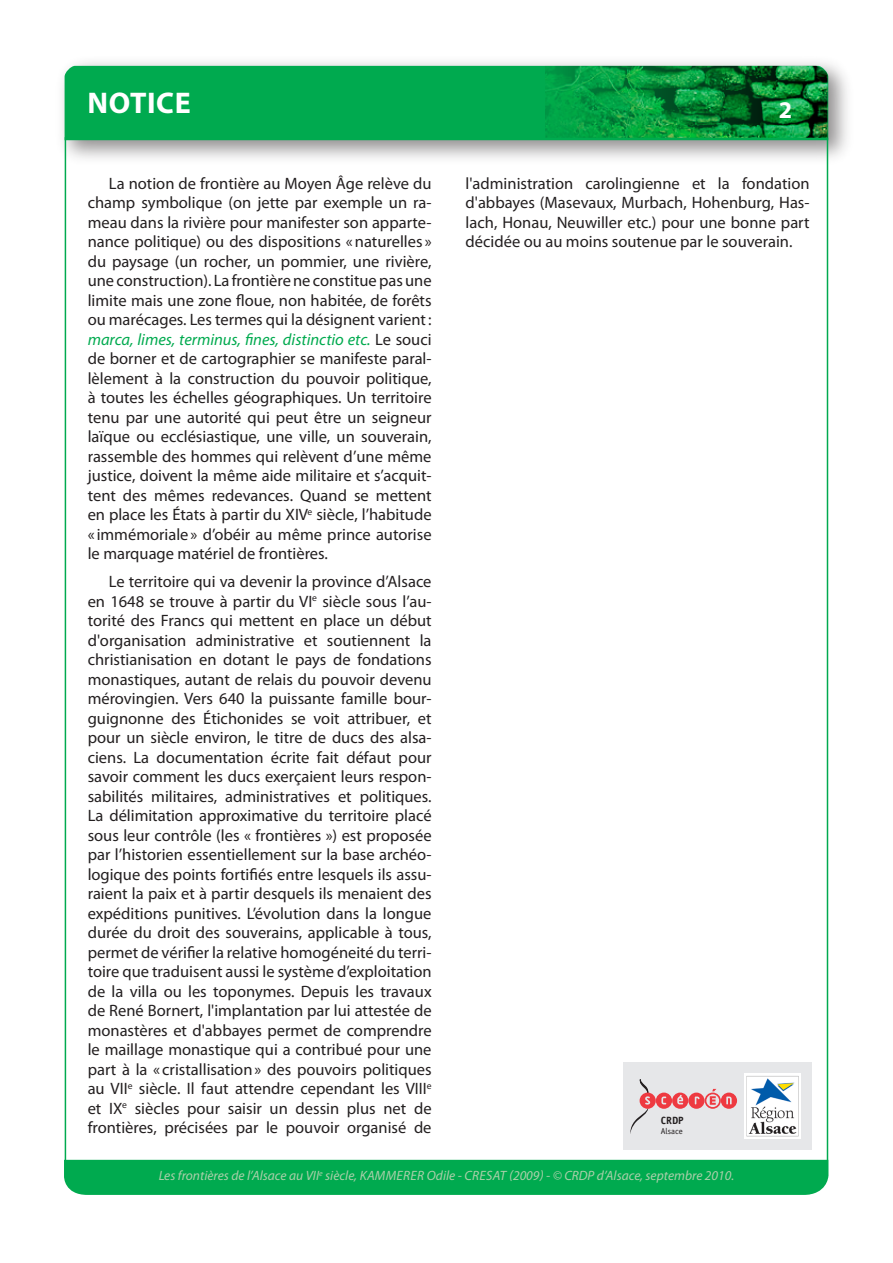
<style>
.page{position:relative;width:893px;height:1263px;background:#fff}
.page>*{position:absolute;margin:0;border:0;box-sizing:border-box;transform-origin:0 0}
.t1{font:700 30px "Myriad Pro";letter-spacing:.02em;color:#fff}
.t2{font:700 24px "Myriad Pro";color:#fff}
.paragraphe_normal{font:16.5px/19.5px "Myriad Pro";color:#231f20;text-align:justify}
.t3{font:italic 13.5px "Myriad Pro";color:#abcfaa}
.t4{font:700 10.5px "Officina Sans Std";color:#231f20}
.t5{font:8.55px "Officina Sans Std";color:#231f20}
.s1{font-style:italic;color:#00aa4f}
</style>
<div class="page">
<img style="left:62px;top:62px;width:786px;height:111px">
<div style="left:65px;top:66px;width:763px;height:74px;background:#00aa4f"></div>
<hr style="left:65px;top:137px;width:1px;height:1038px;background:#00aa4f">
<hr style="left:827px;top:138px;width:1px;height:1038px;background:#00aa4f">
<div style="left:64px;top:1160px;width:764px;height:35px;background:#00aa4f"></div>
<img style="left:546px;top:66px;width:281px;height:72px">
<div style="left:623px;top:1062px;width:189px;height:87px;background:#e6e7e9"></div>
<svg style="left:630px;top:1079px;width:107px;height:55px"></svg>
<img style="left:745px;top:1073px;width:56px;height:65px">
<h1 class="t1" style="left:87px;top:83px;width:105px">NOTICE</h1>
<p class="paragraphe_normal" style="left:88px;top:173px;width:345px;text-indent:21px">La notion de frontière au Moyen Âge relève du champ symbolique (on jette par exemple un ra&shy;meau dans la rivière pour manifester son apparte&shy;nance politique) ou des dispositions «naturelles » du paysage (un rocher, un pommier, une rivière, une construction). La frontière ne constitue pas une limite mais une zone floue, non habitée, de forêts ou marécages. Les termes qui la désignent varient: <span class="s1">marca, limes, terminus, fines, distinctio etc.</span> Le souci de borner et de cartographier se manifeste paral&shy;lèlement à la construction du pouvoir politique, à toutes les échelles géographiques. Un territoire tenu par une autorité qui peut être un seigneur laïque ou ecclésiastique, une ville, un souverain, rassemble des hommes qui relèvent d’une même justice, doivent la même aide militaire et s’acquit&shy;tent des mêmes redevances. Quand se mettent en place les États à partir du XIV<sup>e</sup> siècle, l’habitude « immémoriale» d’obéir au même prince autorise le marquage matériel de frontières.</p>
<p class="paragraphe_normal" style="left:88px;top:571px;width:345px;text-indent:21px">Le territoire qui va devenir la province d’Alsace en 1648 se trouve à partir du VI<sup>e</sup> siècle sous l’au&shy;torité des Francs qui mettent en place un début d'organisation administrative et soutiennent la christianisation en dotant le pays de fondations monastiques, autant de relais du pouvoir devenu mérovingien. Vers 640 la puissante famille bour&shy;guignonne des Étichonides se voit attribuer, et pour un siècle environ, le titre de ducs des alsa&shy;ciens. La documentation écrite fait défaut pour savoir comment les ducs exerçaient leurs respon&shy;sabilités militaires, administratives et politiques.<br>La délimitation approximative du territoire placé sous leur contrôle (les « frontières ») est proposée par l’historien essentiellement sur la base archéo&shy;logique des points fortifiés entre lesquels ils assu&shy;raient la paix et à partir desquels ils menaient des expéditions punitives. L’évolution dans la longue durée du droit des souverains, applicable à tous, permet de vérifier la relative homogéneité du terri&shy;toire que traduisent aussi le système d’exploitation de la villa ou les toponymes. Depuis les travaux de René Bornert, l'implantation par lui attestée de monastères et d'abbayes permet de comprendre le maillage monastique qui a contribué pour une part à la « cristallisation» des pouvoirs politiques au VII<sup>e</sup> siècle. Il faut attendre cependant les VIII<sup>e </sup>et IX<sup>e</sup> siècles pour saisir un dessin plus net de frontières, précisées par le pouvoir organisé de</p>
<h2 class="t2" style="left:779px;top:94px;width:15px">2</h2>
<p class="paragraphe_normal" style="left:466px;top:173px;width:345px">l'administration carolingienne et la fondation d'abbayes (Masevaux, Murbach, Hohenburg, Has&shy;lach, Honau, Neuwiller etc.) pour une bonne part décidée ou au moins soutenue par le souverain.</p>
<p class="t4" style="left:661px;top:1113px;width:24px">CRDP</p>
<p class="t5" style="left:661px;top:1126px;width:23px">Alsace</p>
<p class="t3" style="left:159px;top:1167px;width:577px">Les frontières de l’Alsace au VII<sup>e</sup> siècle, KAMMERER Odile - CRESAT (2009) - © CRDP d’Alsace, septembre 2010.</p>
</div>
